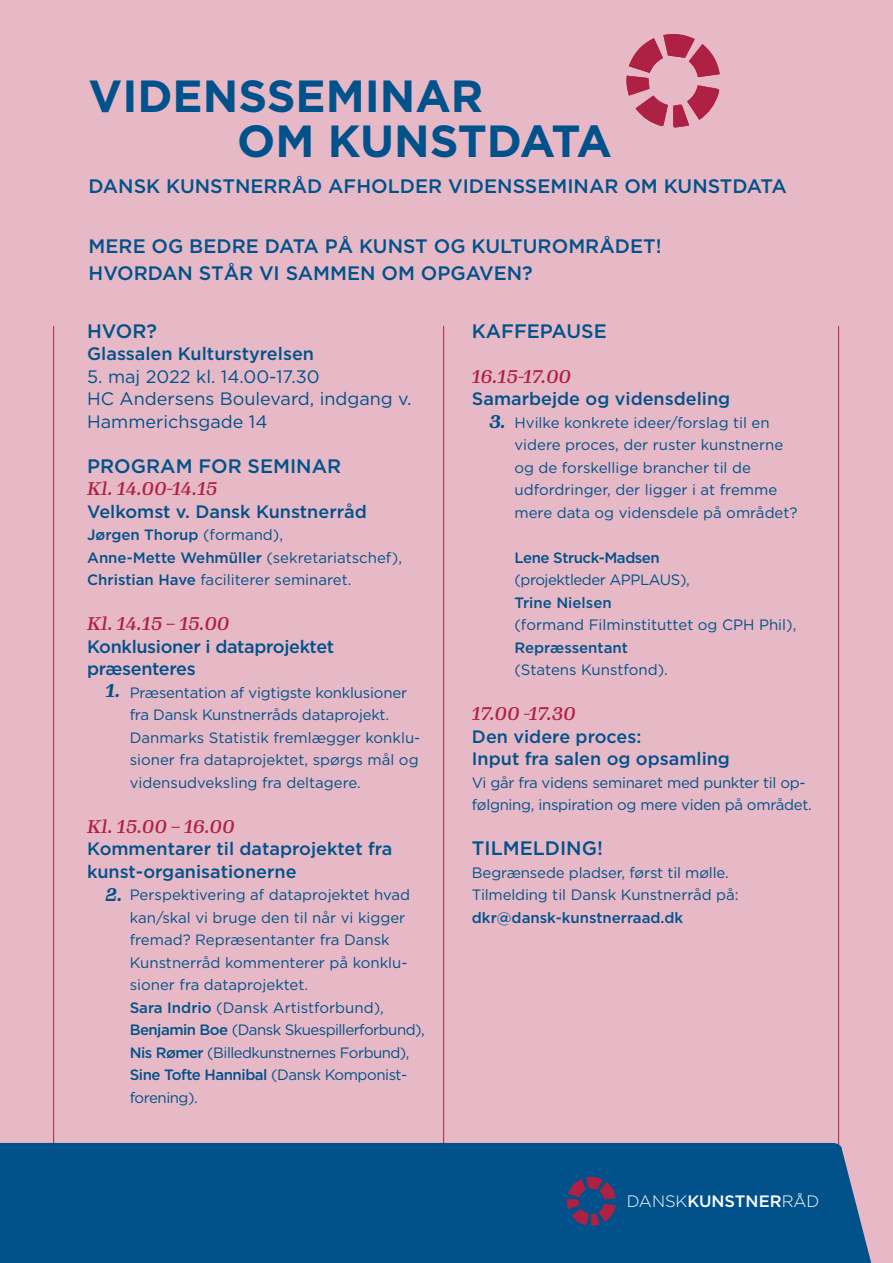
<style>
.page{position:relative;width:893px;height:1263px;background:#fff}
.page>*{position:absolute;margin:0;border:0;box-sizing:border-box;transform-origin:0 0}
.Under_overskrift_neg{font:700 45px "Gotham";color:#01528a}
.Under_overskrift_neg-2{font:500 19.5px "Gotham";color:#01528a}
.Under_overskrift_neg-3{font:500 18px "Gotham";color:#01528a}
.Under_overskrift_neg-4{font:18px "Gotham";color:#01528a}
.Under_overskrift_neg-5{font:italic 500 18px "Gimlet Text";letter-spacing:-.01em;color:#af2144}
.Under_overskrift_neg-6{font:500 18px "Gotham";letter-spacing:-.02em;color:#01528a}
.Under_overskrift_neg-7{font:italic 700 18px "Gimlet Text";color:#01528a}
.Under_overskrift_neg-8{font:300 16.5px "Gotham";color:#fff}
.Under_overskrift_neg-9{font:15px/22.5px "Gotham";color:#01528a}
.Under_overskrift_neg-10{font:500 15px "Gotham";color:#01528a}
.Under_overskrift_neg-11{font:15px/22.5px "Gotham";letter-spacing:-.02em;color:#01528a}
.Under_overskrift_neg-12{font:15px "Gotham";letter-spacing:-.035em;color:#01528a}
.Under_overskrift_neg-13{font:15px/22.5px "Gotham";letter-spacing:-.03em;color:#01528a}
.Under_overskrift_neg-14{font:500 15px "Gotham";letter-spacing:-.03em;color:#01528a}
.s1{font-weight:400}
.s2{font-weight:500}
</style>
<div class="page">
<div style="left:0;top:0;width:893px;height:1143px;background:#e7b9c7"></div>
<hr style="left:443px;top:326px;width:1px;height:833px;background:#af2144">
<hr style="left:838px;top:326px;width:1px;height:833px;background:#af2144">
<hr style="left:53px;top:326px;width:1px;height:833px;background:#af2144">
<div style="left:0;top:1143px;width:893px;height:120px;background:#01528a"></div>
<svg style="left:567px;top:1176px;width:49px;height:50px;background:#4a3d6c"></svg>
<svg style="left:626px;top:33px;width:94px;height:95px;background:#cf7a90"></svg>
<div style="left:85px;top:680px;width:37px;height:35px;background:#e7b9c7"></div>
<div style="left:85px;top:885px;width:37px;height:35px;background:#e7b9c7"></div>
<div style="left:471px;top:409px;width:37px;height:34px;background:#e7b9c7"></div>
<p class="Under_overskrift_neg" style="left:89px;top:70px;width:396px">VIDENSSEMINAR</p>
<p class="Under_overskrift_neg" style="left:237px;top:115px;width:376px">OM KUNSTDATA</p>
<p class="Under_overskrift_neg-2" style="left:89px;top:175px;width:700px">DANSK KUNSTNERRÅD AFHOLDER VIDENSSEMINAR OM KUNSTDATA</p>
<p class="Under_overskrift_neg-2" style="left:89px;top:235px;width:574px">MERE OG BEDRE DATA PÅ KUNST OG KULTUROMRÅDET!</p>
<p class="Under_overskrift_neg-2" style="left:89px;top:262px;width:446px">HVORDAN STÅR VI SAMMEN OM OPGAVEN?</p>
<p class="Under_overskrift_neg-2" style="left:87px;top:320px;width:71px">HVOR?</p>
<p class="Under_overskrift_neg-3" style="left:87px;top:343px;width:228px">Glassalen Kulturstyrelsen</p>
<p class="Under_overskrift_neg-4" style="left:87px;top:365px;width:234px">5. maj 2022 kl. 14.00-17.30</p>
<p class="Under_overskrift_neg-4" style="left:87px;top:387px;width:326px">HC Andersens Boulevard, indgang v.</p>
<p class="Under_overskrift_neg-4" style="left:87px;top:410px;width:182px">Hammerichsgade 14</p>
<p class="Under_overskrift_neg-2" style="left:87px;top:455px;width:256px">PROGRAM FOR SEMINAR</p>
<p class="Under_overskrift_neg-5" style="left:87px;top:476px;width:132px">Kl. 14.00-14.15</p>
<p class="Under_overskrift_neg-3" style="left:87px;top:501px;width:281px">Velkomst v. Dansk Kunstnerråd</p>
<p class="Under_overskrift_neg-10" style="left:87px;top:526px;width:197px">Jørgen Thorup <span class="s1">(formand),</span></p>
<p class="Under_overskrift_neg-10" style="left:87px;top:549px;width:316px">Anne-Mette Wehmüller <span class="s1">(sekretariatschef),</span></p>
<p class="Under_overskrift_neg-9" style="left:87px;top:568px;width:266px"><span class="s2">Christian Have</span> faciliterer seminaret.</p>
<p class="Under_overskrift_neg-5" style="left:87px;top:611px;width:144px">Kl. 14.15 – 15.00</p>
<p class="Under_overskrift_neg-6" style="left:87px;top:636px;width:249px">Konklusioner i dataprojektet</p>
<p class="Under_overskrift_neg-6" style="left:87px;top:658px;width:110px">præsenteres</p>
<p class="Under_overskrift_neg-9" style="left:87px;top:681px;width:321px">1. Præsentation af vigtigste konklusioner</p>
<p class="Under_overskrift_neg-9" style="left:130px;top:703px;width:261px">fra Dansk Kunstnerråds dataprojekt.</p>
<p class="Under_overskrift_neg-9" style="left:130px;top:726px;width:292px;text-align:justify">Danmarks Statistik fremlægger konklu&shy;sioner fra dataprojektet, spørgs mål og vidensudveksling fra deltagere.</p>
<p class="Under_overskrift_neg-5" style="left:87px;top:814px;width:149px">Kl. 15.00 – 16.00</p>
<p class="Under_overskrift_neg-3" style="left:87px;top:838px;width:307px">Kommentarer til dataprojektet fra</p>
<p class="Under_overskrift_neg-3" style="left:87px;top:861px;width:211px">kunst-organisationerne</p>
<p class="Under_overskrift_neg-9" style="left:130px;top:883px;width:282px;text-indent:-43px">2. Perspektivering af dataprojektet hvad kan/skal vi bruge den til når vi kigger fremad? Repræsentanter fra Dansk</p>
<p class="Under_overskrift_neg-9" style="left:130px;top:951px;width:279px">Kunstnerråd kommenterer på konklu-</p>
<p class="Under_overskrift_neg-9" style="left:130px;top:973px;width:180px">sioner fra dataprojektet.</p>
<p class="Under_overskrift_neg-9" style="left:130px;top:996px;width:256px"><span class="s2">Sara Indrio</span> (Dansk Artistforbund),</p>
<p class="Under_overskrift_neg-12" style="left:130px;top:1020px;width:297px"><span class="s2">Benjamin Boe</span> (Dansk Skuespillerforbund),</p>
<p class="Under_overskrift_neg-12" style="left:130px;top:1043px;width:281px"><span class="s2">Nis Rømer</span> (Billedkunstnernes Forbund),</p>
<p class="Under_overskrift_neg-13" style="left:130px;top:1063px;width:279px"><span class="s2">Sine Tofte Hannibal</span> (Dansk Komponist&shy;forening).</p>
<p class="Under_overskrift_neg-7" style="left:106px;top:678px;width:17px">1.</p>
<p class="Under_overskrift_neg-7" style="left:106px;top:882px;width:19px">2.</p>
<p class="Under_overskrift_neg-2" style="left:472px;top:320px;width:136px">KAFFEPAUSE</p>
<p class="Under_overskrift_neg-5" style="left:472px;top:364px;width:101px">16.15-17.00</p>
<p class="Under_overskrift_neg-3" style="left:472px;top:388px;width:260px">Samarbejde og vidensdeling</p>
<p class="Under_overskrift_neg-9" style="left:472px;top:411px;width:299px">3. Hvilke konkrete ideer/forslag til en</p>
<p class="Under_overskrift_neg-9" style="left:514px;top:433px;width:270px">videre proces, der ruster kunstnerne</p>
<p class="Under_overskrift_neg-9" style="left:514px;top:456px;width:238px">og de forskellige brancher til de</p>
<p class="Under_overskrift_neg-9" style="left:514px;top:478px;width:285px">udfordringer, der ligger i at fremme mere data og vidensdele på området?</p>
<p class="Under_overskrift_neg-14" style="left:514px;top:549px;width:147px">Lene Struck-Madsen</p>
<p class="Under_overskrift_neg-13" style="left:514px;top:568px;width:177px">(projektleder APPLAUS),</p>
<p class="Under_overskrift_neg-10" style="left:514px;top:594px;width:99px">Trine Nielsen</p>
<p class="Under_overskrift_neg-9" style="left:514px;top:613px;width:283px">(formand Filminstituttet og CPH Phil),<br><span class="s2">Repræssentant</span></p>
<p class="Under_overskrift_neg-9" style="left:514px;top:658px;width:155px">(Statens Kunstfond).</p>
<p class="Under_overskrift_neg-5" style="left:472px;top:701px;width:106px">17.00 -17.30</p>
<p class="Under_overskrift_neg-3" style="left:472px;top:726px;width:171px">Den videre proces:</p>
<p class="Under_overskrift_neg-3" style="left:472px;top:748px;width:260px">Input fra salen og opsamling</p>
<p class="Under_overskrift_neg-11" style="left:472px;top:771px;width:341px">Vi går fra videns seminaret med punkter til op&shy;følgning, inspiration og mere viden på området.</p>
<p class="Under_overskrift_neg-2" style="left:472px;top:837px;width:132px">TILMELDING!</p>
<p class="Under_overskrift_neg-9" style="left:472px;top:861px;width:258px">Begrænsede pladser, først til mølle.</p>
<p class="Under_overskrift_neg-9" style="left:472px;top:883px;width:268px">Tilmelding til Dansk Kunstnerråd på:</p>
<p class="Under_overskrift_neg-10" style="left:472px;top:909px;width:213px">dkr@dansk-kunstnerraad.dk</p>
<p class="Under_overskrift_neg-7" style="left:489px;top:409px;width:18px">3.</p>
<p class="Under_overskrift_neg-8" style="left:627px;top:1191px;width:194px">DANSK<span class="s2">KUNSTNER</span>RÅD</p>
</div>
